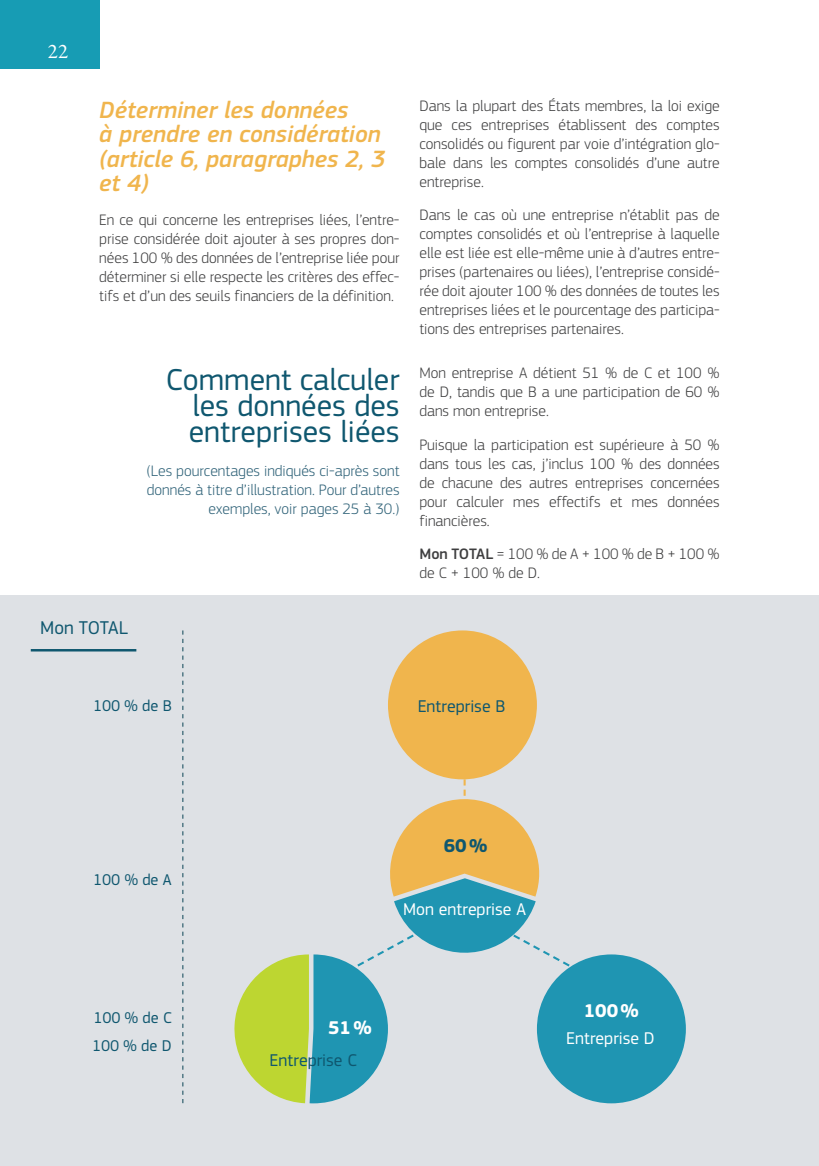
<style>
.page{position:relative;width:819px;height:1166px;background:#fff}
.page>*{position:absolute;margin:0;border:0;box-sizing:border-box;transform-origin:0 0}
.title_2_right{font:31.5px/26.2px "EC Square Sans Pro";color:#0f576f;text-align:justify}
.title_2_orange{font:italic 500 24.5px/24.5px "EC Square Sans Pro";color:#f0b54d}
.t1{font:21px "Garamond Premr Pro";color:#fff}
.t2{font:19.25px "EC Square Sans Pro";letter-spacing:-.02em;color:#0f576f}
.t3{font:700 19.25px "EC Square Sans Pro";color:#fff}
.t4{font:700 19.25px "EC Square Sans Pro";color:#0f576f}
.t5{font:17.68px "EC Square Sans Pro";color:#fff}
.t6{font:17.68px "EC Square Sans Pro";color:#0f576f}
.t7{font:16.28px "EC Square Sans Pro";color:#0f576f}
.body{font:300 15.75px/18.9px "EC Square Sans Pro";color:#3e3e3f;text-align:justify}
.info{font:300 15.75px/18.9px "EC Square Sans Pro";color:#2f6278;text-align:right}
.s1{font-weight:500}
</style>
<div class="page">
<div style="left:0;top:0;width:99px;height:68px;background:#179cb4"></div>
<div style="left:0;top:596px;width:819px;height:570px;background:#dee1e5"></div>
<hr style="left:31px;top:649px;width:105px;height:2px;background:#0f576f">
<div style="left:388px;top:630px;width:149px;height:149px;background:#f0b54d;border-radius:74px"></div>
<div style="left:537px;top:954px;width:148px;height:149px;background:#1f95b2;border-radius:74px"></div>
<svg style="left:182px;top:630px;width:1px;height:473px"></svg>
<svg style="left:234px;top:779px;width:338px;height:324px"></svg>
<h3 class="t1" style="left:48px;top:39px;width:22px">22</h3>
<p class="title_2_orange" style="left:99px;top:98px;width:287px">Déterminer les données<br>à prendre en considération (article 6, paragraphes 2, 3 et 4)</p>
<p class="body" style="left:99px;top:210px;width:302px">En ce qui concerne les entreprises liées, l’entre&shy;prise considérée doit ajouter à ses propres don&shy;nées 100 % des données de l’entreprise liée pour déterminer si elle respecte les critères des effec&shy;tifs et d’un des seuils financiers de la définition.</p>
<p class="title_2_right" style="left:189px;top:366px;width:212px;text-indent:-23px">Comment calculer les données des entreprises liées</p>
<p class="info" style="left:146px;top:461px;width:254px">(Les pourcentages indiqués ci-après sont donnés à titre d’illustration. Pour d’autres exemples, voir pages 25 à 30.)</p>
<p class="t2" style="left:40px;top:616px;width:89px">Mon TOTAL</p>
<p class="body" style="left:419px;top:96px;width:302px">Dans la plupart des États membres, la loi exige que ces entreprises établissent des comptes consolidés ou figurent par voie d’intégration glo&shy;bale dans les comptes consolidés d’une autre entreprise.</p>
<p class="body" style="left:419px;top:206px;width:302px">Dans le cas où une entreprise n’établit pas de comptes consolidés et où l’entreprise à laquelle elle est liée est elle-même unie à d’autres entre&shy;prises (partenaires ou liées), l’entreprise considé&shy;rée doit ajouter 100 % des données de toutes les entreprises liées et le pourcentage des participa&shy;tions des entreprises partenaires.</p>
<p class="body" style="left:419px;top:364px;width:302px">Mon entreprise A détient 51 % de C et 100 % de D, tandis que B a une participation de 60 % dans mon entreprise.</p>
<p class="body" style="left:419px;top:435px;width:302px">Puisque la participation est supérieure à 50 % dans tous les cas, j’inclus 100 % des données de chacune des autres entreprises concernées pour calculer mes effectifs et mes données financières.</p>
<p class="body" style="left:419px;top:545px;width:302px"><span class="s1">Mon TOTAL</span> = 100 % de A + 100 % de B + 100 % de C + 100 % de D.</p>
<p class="t7" style="left:93px;top:696px;width:80px">100 % de B</p>
<p class="t6" style="left:417px;top:695px;width:89px">Entreprise B</p>
<p class="t7" style="left:93px;top:870px;width:80px">100 % de A</p>
<p class="t4" style="left:444px;top:834px;width:45px">60%</p>
<p class="t7" style="left:93px;top:1008px;width:80px">100 % de C</p>
<p class="t7" style="left:92px;top:1036px;width:81px">100 % de D</p>
<p class="t5" style="left:403px;top:898px;width:124px">Mon entreprise A</p>
<p class="t3" style="left:328px;top:1016px;width:45px">51%</p>
<p class="t6" style="left:269px;top:1050px;width:89px">Entreprise C</p>
<p class="t3" style="left:584px;top:999px;width:57px">100%</p>
<p class="t5" style="left:566px;top:1027px;width:90px">Entreprise D</p>
</div>
